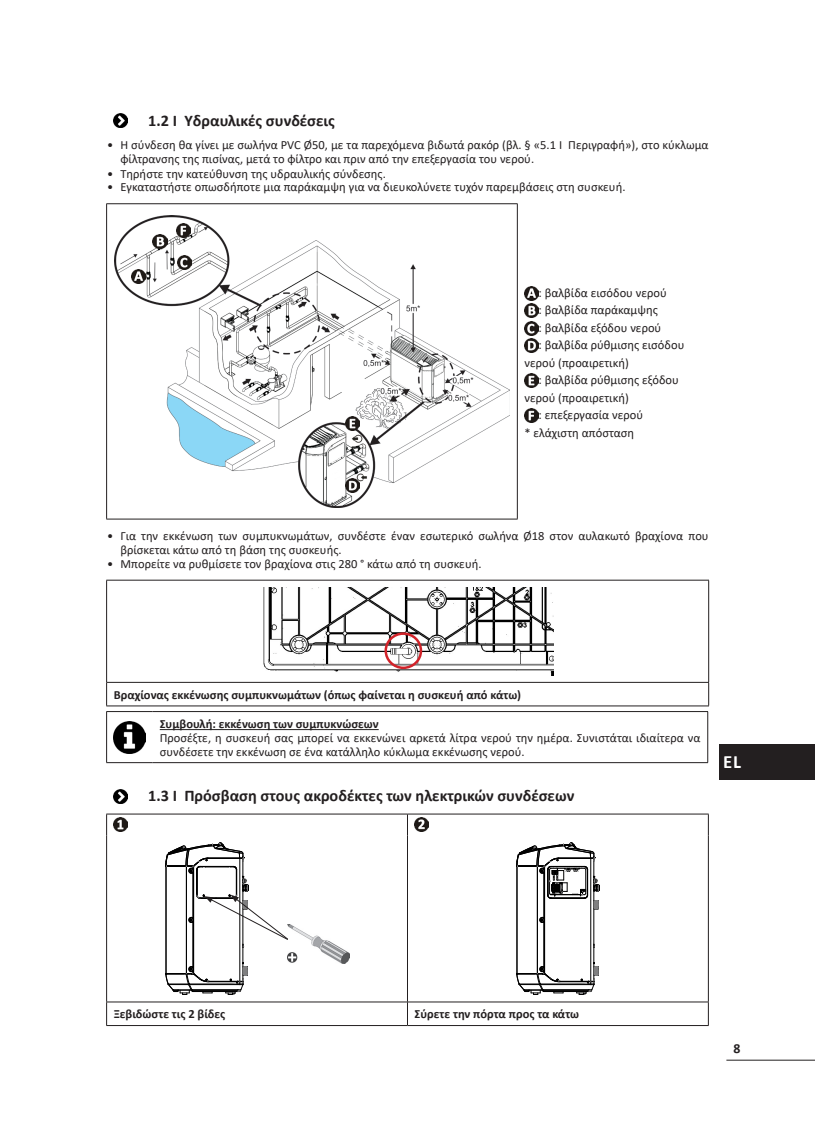
<style>
.page{position:relative;width:815px;height:1124px;background:#fff}
.page>*{position:absolute;margin:0;border:0;box-sizing:border-box;transform-origin:0 0}
.t1{font:700 18.75px "Calibri";color:#fff}
.Titre_2{font:700 16.25px "Calibri";color:#231f20}
.t2{font:700 13.75px "Calibri";color:#231f20}
.Texte_Normal{font:12.5px/13.8px "Calibri";color:#231f20}
.Légende_tableaux{font:12.5px/17.5px "Calibri";color:#231f20}
.Texte_Normal-2{font:700 12.5px "Calibri";color:#231f20}
.Titre_conseil{font:700 12.5px "Calibri";color:#231f20}
</style>
<div class="page">
<hr style="left:726px;top:1059px;width:89px;height:1px;background:#231f20">
<img style="left:113px;top:113px;width:15px;height:15px">
<hr style="left:106px;top:203px;width:412px;height:1px;background:#231f20">
<hr style="left:106px;top:204px;width:1px;height:314px;background:#231f20">
<hr style="left:517px;top:204px;width:1px;height:314px;background:#231f20">
<hr style="left:106px;top:518px;width:412px;height:1px;background:#231f20">
<img style="left:114px;top:216px;width:396px;height:291px">
<img style="left:132px;top:269px;width:14px;height:14px">
<img style="left:153px;top:234px;width:14px;height:14px">
<img style="left:178px;top:255px;width:14px;height:14px">
<img style="left:345px;top:416px;width:14px;height:15px">
<img style="left:345px;top:478px;width:15px;height:15px">
<img style="left:177px;top:223px;width:14px;height:14px">
<img style="left:524px;top:286px;width:15px;height:14px">
<img style="left:524px;top:303px;width:15px;height:15px">
<img style="left:524px;top:321px;width:15px;height:14px">
<img style="left:524px;top:338px;width:15px;height:15px">
<img style="left:524px;top:373px;width:15px;height:15px">
<img style="left:524px;top:408px;width:15px;height:15px">
<hr style="left:708px;top:580px;width:1px;height:102px;background:#231f20">
<svg style="left:708px;top:683px;width:1px;height:22px"></svg>
<hr style="left:106px;top:579px;width:603px;height:1px;background:#231f20">
<hr style="left:106px;top:580px;width:1px;height:102px;background:#231f20">
<hr style="left:106px;top:682px;width:603px;height:1px;background:#231f20">
<svg style="left:106px;top:682px;width:1px;height:23px"></svg>
<hr style="left:106px;top:705px;width:603px;height:1px;background:#231f20">
<img style="left:263px;top:587px;width:291px;height:88px">
<div style="left:384px;top:632px;width:38px;height:37px;border:2px solid #d1232a;border-radius:50%"></div>
<hr style="left:106px;top:711px;width:47px;height:1px;background:#231f20">
<hr style="left:106px;top:711px;width:1px;height:51px;background:#231f20">
<hr style="left:153px;top:711px;width:555px;height:1px;background:#231f20">
<hr style="left:707px;top:711px;width:1px;height:51px;background:#231f20">
<hr style="left:106px;top:762px;width:47px;height:1px;background:#231f20">
<hr style="left:153px;top:762px;width:555px;height:1px;background:#231f20">
<img style="left:114px;top:721px;width:32px;height:32px">
<hr style="left:160px;top:729px;width:219px;height:1px;background:#231f20">
<img style="left:113px;top:789px;width:15px;height:14px">
<svg style="left:407px;top:814px;width:1px;height:21px"></svg>
<svg style="left:708px;top:814px;width:1px;height:21px"></svg>
<hr style="left:407px;top:835px;width:1px;height:166px;background:#231f20">
<hr style="left:708px;top:835px;width:1px;height:166px;background:#231f20">
<svg style="left:407px;top:1002px;width:1px;height:23px"></svg>
<svg style="left:708px;top:1002px;width:1px;height:23px"></svg>
<hr style="left:106px;top:813px;width:301px;height:1px;background:#231f20">
<svg style="left:106px;top:814px;width:1px;height:21px"></svg>
<hr style="left:407px;top:813px;width:302px;height:1px;background:#231f20">
<hr style="left:106px;top:835px;width:1px;height:166px;background:#231f20">
<hr style="left:106px;top:1001px;width:301px;height:1px;background:#231f20">
<svg style="left:106px;top:1002px;width:1px;height:23px"></svg>
<hr style="left:407px;top:1001px;width:302px;height:1px;background:#231f20">
<hr style="left:106px;top:1025px;width:301px;height:1px;background:#231f20">
<hr style="left:407px;top:1025px;width:302px;height:1px;background:#231f20">
<img style="left:114px;top:817px;width:14px;height:14px">
<img style="left:415px;top:817px;width:14px;height:14px">
<hr style="left:240px;top:858px;width:1px;height:123px;background:#000">
<hr style="left:243px;top:858px;width:1px;height:123px;background:#000">
<hr style="left:193px;top:921px;width:1px;height:45px;background:#000">
<hr style="left:186px;top:866px;width:1px;height:107px;background:#000">
<hr style="left:166px;top:866px;width:1px;height:107px;background:#000">
<svg style="left:166px;top:962px;width:82px;height:33px"></svg>
<img style="left:288px;top:924px;width:62px;height:39px">
<svg style="left:166px;top:842px;width:123px;height:105px"></svg>
<hr style="left:591px;top:858px;width:1px;height:123px;background:#000">
<hr style="left:594px;top:858px;width:1px;height:123px;background:#000">
<hr style="left:544px;top:921px;width:1px;height:45px;background:#000">
<hr style="left:544px;top:872px;width:1px;height:45px;background:#000">
<hr style="left:537px;top:866px;width:1px;height:107px;background:#000">
<svg style="left:539px;top:916px;width:6px;height:6px"></svg>
<hr style="left:517px;top:866px;width:1px;height:107px;background:#000">
<svg style="left:516px;top:842px;width:84px;height:67px"></svg>
<svg style="left:516px;top:962px;width:83px;height:33px"></svg>
<div style="left:719px;top:744px;width:96px;height:36px;background:#231f20"></div>
<p class="Titre_2" style="left:148px;top:109px;width:188px">1.2 I Υδραυλικές συνδέσεις</p>
<p class="Texte_Normal" style="left:120px;top:137px;width:590px;text-indent:-13px">• Η σύνδεση θα γίνει με σωλήνα PVC Ø50, με τα παρεχόμενα βιδωτά ρακόρ (βλ. § «5.1 I Περιγραφή»), στο κύκλωμα φίλτρανσης της πισίνας, μετά το φίλτρο και πριν από την επεξεργασία του νερού.</p>
<p class="Texte_Normal" style="left:107px;top:166px;width:280px">• Τηρήστε την κατεύθυνση της υδραυλικής σύνδεσης.</p>
<p class="Texte_Normal" style="left:107px;top:180px;width:520px">• Εγκαταστήστε οπωσδήποτε μια παράκαμψη για να διευκολύνετε τυχόν παρεμβάσεις στη συσκευή.</p>
<p class="Légende_tableaux" style="left:539px;top:283px;width:130px">: βαλβίδα εισόδου νερού</p>
<p class="Légende_tableaux" style="left:539px;top:301px;width:121px">: βαλβίδα παράκαμψης</p>
<p class="Légende_tableaux" style="left:539px;top:318px;width:124px">: βαλβίδα εξόδου νερού</p>
<p class="Légende_tableaux" style="left:524px;top:336px;width:162px;text-indent:14px">: βαλβίδα ρύθμισης εισόδου νερού (προαιρετική)</p>
<p class="Légende_tableaux" style="left:524px;top:371px;width:156px;text-indent:14px">: βαλβίδα ρύθμισης εξόδου νερού (προαιρετική)</p>
<p class="Légende_tableaux" style="left:539px;top:406px;width:106px">: επεξεργασία νερού</p>
<p class="Légende_tableaux" style="left:524px;top:423px;width:111px">* ελάχιστη απόσταση</p>
<p class="Texte_Normal" style="left:120px;top:529px;width:590px;text-indent:-13px">• Για την εκκένωση των συμπυκνωμάτων, συνδέστε έναν εσωτερικό σωλήνα Ø18 στον αυλακωτό βραχίονα που βρίσκεται κάτω από τη βάση της συσκευής.</p>
<p class="Texte_Normal" style="left:107px;top:556px;width:376px">• Μπορείτε να ρυθμίσετε τον βραχίονα στις 280 ° κάτω από τη συσκευή.</p>
<p class="Texte_Normal-2" style="left:114px;top:685px;width:409px">Βραχίονας εκκένωσης συμπυκνωμάτων (όπως φαίνεται η συσκευή από κάτω)</p>
<p class="Titre_conseil" style="left:160px;top:715px;width:220px">Συμβουλή: εκκένωση των συμπυκνώσεων</p>
<p class="Texte_Normal" style="left:160px;top:730px;width:542px">Προσέξτε, η συσκευή σας μπορεί να εκκενώνει αρκετά λίτρα νερού την ημέρα. Συνιστάται ιδιαίτερα να συνδέσετε την εκκένωση σε ένα κατάλληλο κύκλωμα εκκένωσης νερού.</p>
<p class="Titre_2" style="left:148px;top:784px;width:428px">1.3 I Πρόσβαση στους ακροδέκτες των ηλεκτρικών συνδέσεων</p>
<h1 class="t1" style="left:723px;top:748px;width:19px">EL</h1>
<p class="Texte_Normal-2" style="left:114px;top:1005px;width:113px">Ξεβιδώστε τις 2 βίδες</p>
<p class="Texte_Normal-2" style="left:415px;top:1005px;width:166px">Σύρετε την πόρτα προς τα κάτω</p>
<p class="t2" style="left:734px;top:1038px;width:8px">8</p>
</div>
